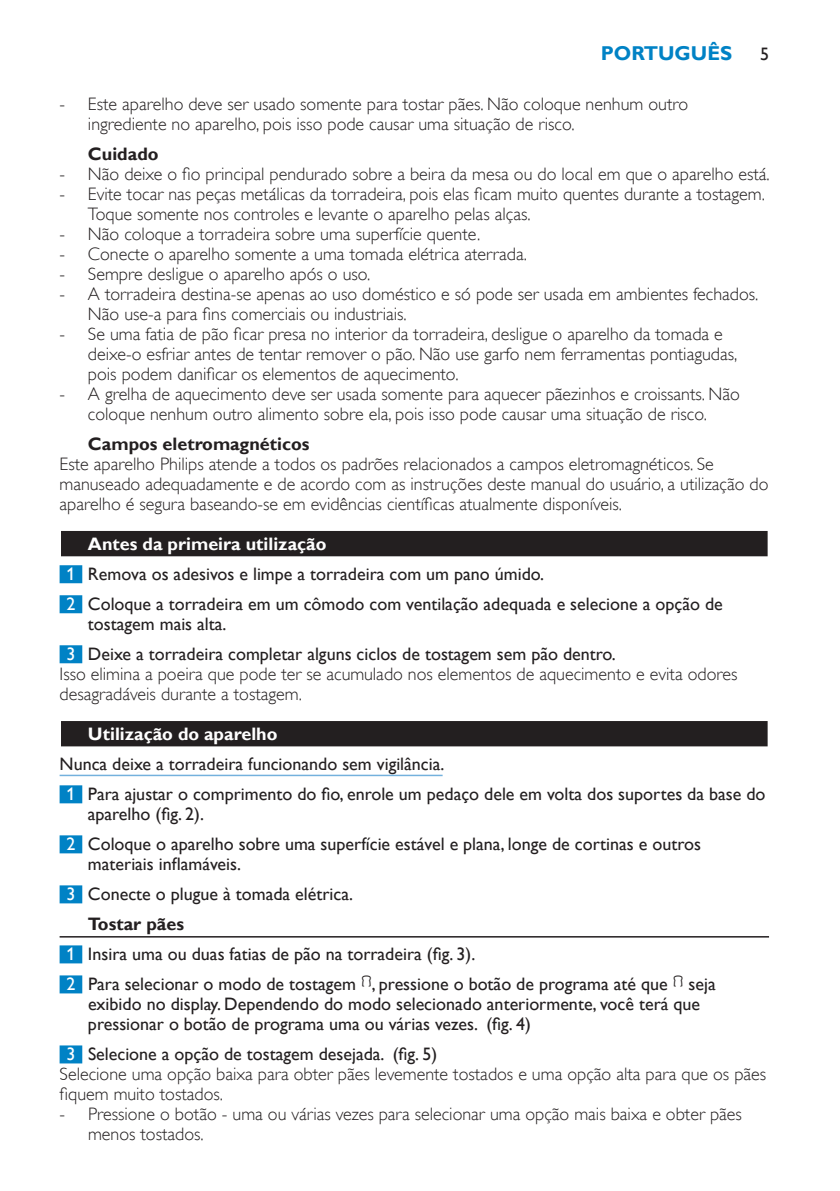
<style>
.page{position:relative;width:840px;height:1191px;background:#fff}
.page>*{position:absolute;margin:0;border:0;box-sizing:border-box;transform-origin:0 0}
.t1{font:700 20px "Gill Sans Alt One WGL";color:#0082c5}
.t2{font:18px/20px "Gill Sans Alt One WGL Light";color:#231f20}
.t3{font:18px/30px "Gill Sans Alt One WGL";color:#231f20}
.t4{font:700 18px "Gill Sans Alt One WGL";color:#231f20}
.t5{font:700 18px "Gill Sans Alt One WGL";color:#fff}
.s1{font-weight:700;color:#fff}
.s2{color:#fff}
.s3{font-family:"Philipslll Font"}
</style>
<div class="page">
<div style="left:60px;top:530px;width:708px;height:28px;background:#b9b8b9"></div>
<div style="left:61px;top:531px;width:706px;height:25px;background:#231f20"></div>
<div style="left:60px;top:565px;width:22px;height:18px;background:#0082c5"></div>
<div style="left:60px;top:595px;width:22px;height:18px;background:#0082c5"></div>
<div style="left:60px;top:645px;width:22px;height:18px;background:#0082c5"></div>
<div style="left:60px;top:720px;width:708px;height:28px;background:#a7a5a5"></div>
<div style="left:61px;top:721px;width:706px;height:25px;background:#231f20"></div>
<hr style="left:60px;top:774px;width:382px;height:2px;background:#74b1dd">
<div style="left:60px;top:785px;width:22px;height:18px;background:#0082c5"></div>
<div style="left:60px;top:835px;width:22px;height:18px;background:#0082c5"></div>
<div style="left:60px;top:885px;width:22px;height:18px;background:#0082c5"></div>
<hr style="left:60px;top:936px;width:708px;height:1px;background:#231f20">
<div style="left:60px;top:945px;width:22px;height:18px;background:#0082c5"></div>
<div style="left:60px;top:975px;width:22px;height:18px;background:#0082c5"></div>
<div style="left:60px;top:1045px;width:22px;height:18px;background:#0082c5"></div>
<p class="t1" style="left:600px;top:40px;width:133px">Português</p>
<p class="t3" style="left:759px;top:39px;width:10px">5</p>
<p class="t2" style="left:88px;top:94px;width:601px;text-indent:-28px">- Este aparelho deve ser usado somente para tostar pães. Não coloque nenhum outro ingrediente no aparelho, pois isso pode causar uma situação de risco.</p>
<p class="t4" style="left:88px;top:142px;width:72px">Cuidado</p>
<p class="t2" style="left:60px;top:164px;width:711px">- Não deixe o fio principal pendurado sobre a beira da mesa ou do local em que o aparelho está.</p>
<p class="t2" style="left:88px;top:184px;width:678px;text-indent:-28px">- Evite tocar nas peças metálicas da torradeira, pois elas ficam muito quentes durante a tostagem.<br>Toque somente nos controles e levante o aparelho pelas alças.</p>
<p class="t2" style="left:60px;top:224px;width:422px">- Não coloque a torradeira sobre uma superfície quente.</p>
<p class="t2" style="left:60px;top:244px;width:468px">- Conecte o aparelho somente a uma tomada elétrica aterrada.</p>
<p class="t2" style="left:60px;top:264px;width:312px">- Sempre desligue o aparelho após o uso.</p>
<p class="t2" style="left:88px;top:284px;width:671px;text-indent:-28px">- A torradeira destina-se apenas ao uso doméstico e só pode ser usada em ambientes fechados.<br>Não use-a para fins comerciais ou industriais.</p>
<p class="t2" style="left:88px;top:324px;width:650px;text-indent:-28px">- Se uma fatia de pão ficar presa no interior da torradeira, desligue o aparelho da tomada e deixe-o esfriar antes de tentar remover o pão. Não use garfo nem ferramentas pontiagudas, pois podem danificar os elementos de aquecimento.</p>
<p class="t2" style="left:60px;top:384px;width:681px;text-align:center">- A grelha de aquecimento deve ser usada somente para aquecer pãezinhos e croissants. Não coloque nenhum outro alimento sobre ela, pois isso pode causar uma situação de risco.</p>
<p class="t4" style="left:88px;top:432px;width:223px">Campos eletromagnéticos</p>
<p class="t2" style="left:60px;top:454px;width:710px">Este aparelho Philips atende a todos os padrões relacionados a campos eletromagnéticos. Se manuseado adequadamente e de acordo com as instruções deste manual do usuário, a utilização do aparelho é segura baseando-se em evidências científicas atualmente disponíveis.</p>
<p class="t3" style="left:66px;top:529px;width:657px;text-indent:22px"><span class="s1">Antes da primeira utilização<br></span><span class="s2">1</span> Remova os adesivos e limpe a torradeira com um pano úmido.<br><span class="s2">2</span> Coloque a torradeira em um cômodo com ventilação adequada e selecione a opção de</p>
<p class="t3" style="left:66px;top:609px;width:550px;text-indent:22px">tostagem mais alta.<br><span class="s2">3</span> Deixe a torradeira completar alguns ciclos de tostagem sem pão dentro.</p>
<p class="t2" style="left:60px;top:664px;width:679px">Isso elimina a poeira que pode ter se acumulado nos elementos de aquecimento e evita odores desagradáveis durante a tostagem.</p>
<p class="t5" style="left:88px;top:722px;width:191px">Utilização do aparelho</p>
<p class="t3" style="left:66px;top:749px;width:700px;text-indent:-7px">Nunca deixe a torradeira funcionando sem vigilância.<br><span class="s2">1</span> Para ajustar o comprimento do fio, enrole um pedaço dele em volta dos suportes da base do</p>
<p class="t3" style="left:66px;top:799px;width:635px;text-indent:21px">aparelho (fig. 2).<br><span class="s2">2</span> Coloque o aparelho sobre uma superfície estável e plana, longe de cortinas e outros</p>
<p class="t3" style="left:88px;top:849px;width:154px">materiais inflamáveis.</p>
<p class="t3" style="left:66px;top:879px;width:288px"><span class="s2">3</span> Conecte o plugue à tomada elétrica.</p>
<p class="t4" style="left:88px;top:912px;width:97px">Tostar pães</p>
<p class="t3" style="left:66px;top:939px;width:410px"><span class="s2">1</span> Insira uma ou duas fatias de pão na torradeira (fig. 3).</p>
<p class="t3" style="left:66px;top:969px;width:650px"><span class="s2">2</span> Para selecionar o modo de tostagem <span class="s3">7</span>, pressione o botão de programa até que <span class="s3">7</span> seja</p>
<p class="t3" style="left:88px;top:994px;width:613px;line-height:20px">exibido no display. Dependendo do modo selecionado anteriormente, você terá que pressionar o botão de programa uma ou várias vezes. (fig. 4)</p>
<p class="t3" style="left:66px;top:1039px;width:372px"><span class="s2">3</span> Selecione a opção de tostagem desejada. (fig. 5)</p>
<p class="t2" style="left:60px;top:1064px;width:707px">Selecione uma opção baixa para obter pães levemente tostados e uma opção alta para que os pães fiquem muito tostados.</p>
<p class="t2" style="left:88px;top:1104px;width:655px;text-indent:-28px">- Pressione o botão - uma ou várias vezes para selecionar uma opção mais baixa e obter pães menos tostados.</p>
</div>
